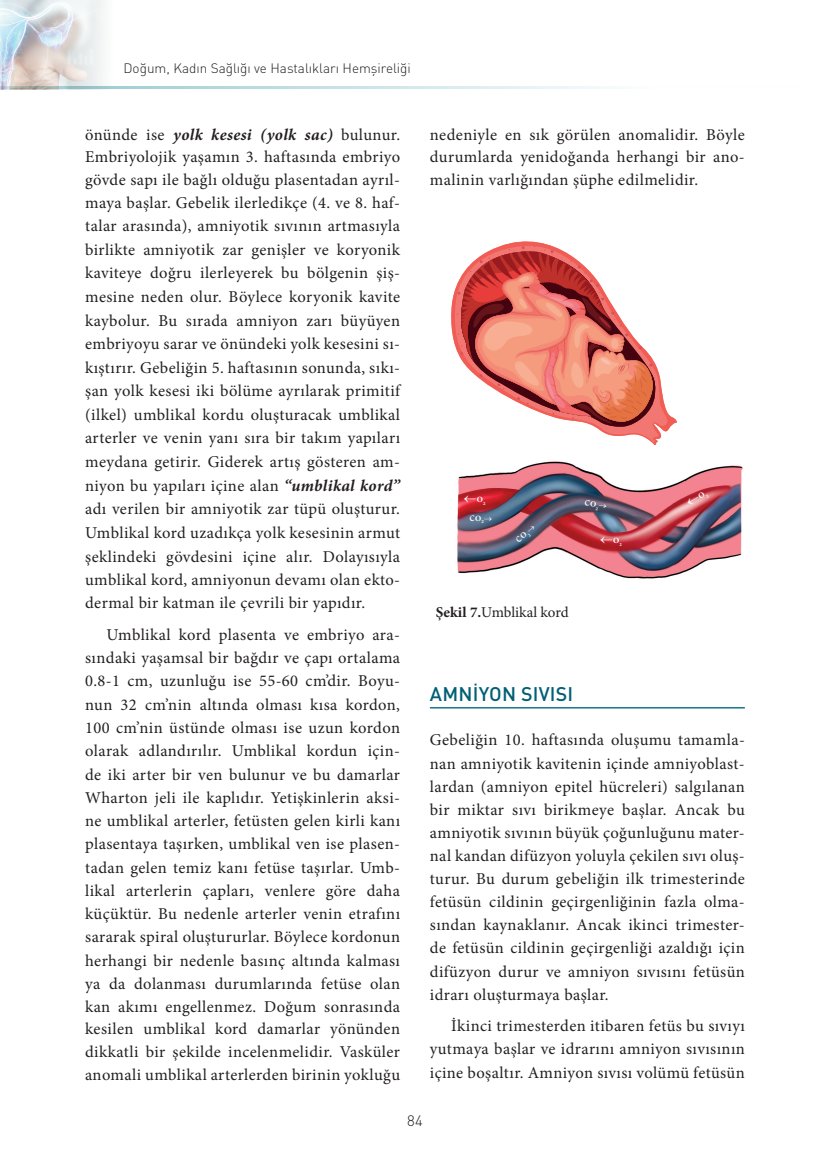
<style>
.page{position:relative;width:830px;height:1170px;background:#fff}
.page>*{position:absolute;margin:0;border:0;box-sizing:border-box;transform-origin:0 0}
.t1{font:500 19.5px "DIN Pro";letter-spacing:.01em;color:#005f76}
.t2{font:16.5px/23.1px "Minion Pro";letter-spacing:.025em;color:#231f20;text-align:justify}
.t3{font:15px "Minion Pro";letter-spacing:-.01em;color:#231f20}
.t4{font:300 15px "DIN Pro";color:#231f20}
.t5{font:300 13.5px "DIN Pro";color:#231f20}
.t6{font:12.6px "Minion Pro";color:#fff}
.t7{font:700 8.1px "Minion Pro";color:#fff}
.s1{font-weight:700;font-style:italic}
.s2{font-weight:700;font-size:8.1px}
.s3{font-weight:700}
</style>
<div class="page">
<hr style="left:0;top:87px;width:798px;height:2px;background:#69b4bb">
<img style="left:0;top:0;width:144px;height:89px">
<hr style="left:429px;top:707px;width:315px;height:1px;background:#1b748b">
<svg style="left:451px;top:241px;width:226px;height:204px"></svg>
<svg style="left:456px;top:244px;width:199px;height:183px"></svg>
<img style="left:457px;top:461px;width:286px;height:118px">
<svg style="left:686px;top:491px;width:22px;height:14px"></svg>
<p class="t5" style="left:123px;top:59px;width:289px">Doğum, Kadın Sağlığı ve Hastalıkları Hemşireliği</p>
<p class="t2" style="left:85px;top:123px;width:316px">önünde ise <span class="s1">yolk kesesi (yolk sac)</span> bulunur.<br>Embriyolojik yaşamın 3. haftasında embriyo gövde sapı ile bağlı olduğu plasentadan ayrıl&shy;maya başlar. Gebelik ilerledikçe (4. ve 8. haf&shy;talar arasında), amniyotik sıvının artmasıyla birlikte amniyotik zar genişler ve koryonik kaviteye doğru ilerleyerek bu bölgenin şiş&shy;mesine neden olur. Böylece koryonik kavite kaybolur. Bu sırada amniyon zarı büyüyen embriyoyu sarar ve önündeki yolk kesesini sı&shy;kıştırır. Gebeliğin 5. haftasının sonunda, sıkı&shy;şan yolk kesesi iki bölüme ayrılarak primitif (ilkel) umblikal kordu oluşturacak umblikal arterler ve venin yanı sıra bir takım yapıları meydana getirir. Giderek artış gösteren am&shy;niyon bu yapıları içine alan <span class="s1">“umblikal kord” </span>adı verilen bir amniyotik zar tüpü oluşturur.<br>Umblikal kord uzadıkça yolk kesesinin armut şeklindeki gövdesini içine alır. Dolayısıyla umblikal kord, amniyonun devamı olan ekto&shy;dermal bir katman ile çevrili bir yapıdır.</p>
<p class="t2" style="left:85px;top:623px;width:316px;text-indent:21px">Umblikal kord plasenta ve embriyo ara&shy;sındaki yaşamsal bir bağdır ve çapı ortalama 0.8-1 cm, uzunluğu ise 55-60 cm’dir. Boyu&shy;nun 32 cm’nin altında olması kısa kordon, 100 cm’nin üstünde olması ise uzun kordon olarak adlandırılır. Umblikal kordun için&shy;de iki arter bir ven bulunur ve bu damarlar Wharton jeli ile kaplıdır. Yetişkinlerin aksi&shy;ne umblikal arterler, fetüsten gelen kirli kanı plasentaya taşırken, umblikal ven ise plasen&shy;tadan gelen temiz kanı fetüse taşırlar. Umb&shy;likal arterlerin çapları, venlere göre daha küçüktür. Bu nedenle arterler venin etrafını sararak spiral oluştururlar. Böylece kordonun herhangi bir nedenle basınç altında kalması ya da dolanması durumlarında fetüse olan kan akımı engellenmez. Doğum sonrasında kesilen umblikal kord damarlar yönünden dikkatli bir şekilde incelenmelidir. Vasküler anomali umblikal arterlerden birinin yokluğu</p>
<p class="t2" style="left:429px;top:123px;width:316px;line-height:22.5px">nedeniyle en sık görülen anomalidir. Böyle durumlarda yenidoğanda herhangi bir ano&shy;malinin varlığından şüphe edilmelidir.</p>
<p class="t7" style="left:463px;top:494px;width:23px">←O<sub>2</sub></p>
<p class="t6" style="left:469px;top:508px;width:24px">c<span class="s2">O</span><sub>2</sub>→</p>
<p class="t6" style="left:510px;top:533px;width:24px;rotate:-40deg">c<span class="s2">O</span><sub>2</sub>→</p>
<p class="t6" style="left:586px;top:492px;width:24px;rotate:10deg">c<span class="s2">O</span><sub>2</sub>→</p>
<p class="t7" style="left:600px;top:535px;width:23px">←O<sub>2</sub></p>
<p class="t3" style="left:435px;top:602px;width:134px"><span class="s3">Şekil 7.</span>Umblikal kord</p>
<p class="t1" style="left:430px;top:680px;width:145px">AMNİYON SIVISI</p>
<p class="t2" style="left:429px;top:728px;width:316px">Gebeliğin 10. haftasında oluşumu tamamla&shy;nan amniyotik kavitenin içinde amniyoblast&shy;lardan (amniyon epitel hücreleri) salgılanan bir miktar sıvı birikmeye başlar. Ancak bu amniyotik sıvının büyük çoğunluğunu mater&shy;nal kandan difüzyon yoluyla çekilen sıvı oluş&shy;turur. Bu durum gebeliğin ilk trimesterinde fetüsün cildinin geçirgenliğinin fazla olma&shy;sından kaynaklanır. Ancak ikinci trimester&shy;de fetüsün cildinin geçirgenliği azaldığı için difüzyon durur ve amniyon sıvısını fetüsün idrarı oluşturmaya başlar.</p>
<p class="t2" style="left:429px;top:1014px;width:316px;text-indent:21px">İkinci trimesterden itibaren fetüs bu sıvıyı yutmaya başlar ve idrarını amniyon sıvısının içine boşaltır. Amniyon sıvısı volümü fetüsün</p>
<p class="t4" style="left:407px;top:1109px;width:17px">84</p>
</div>
